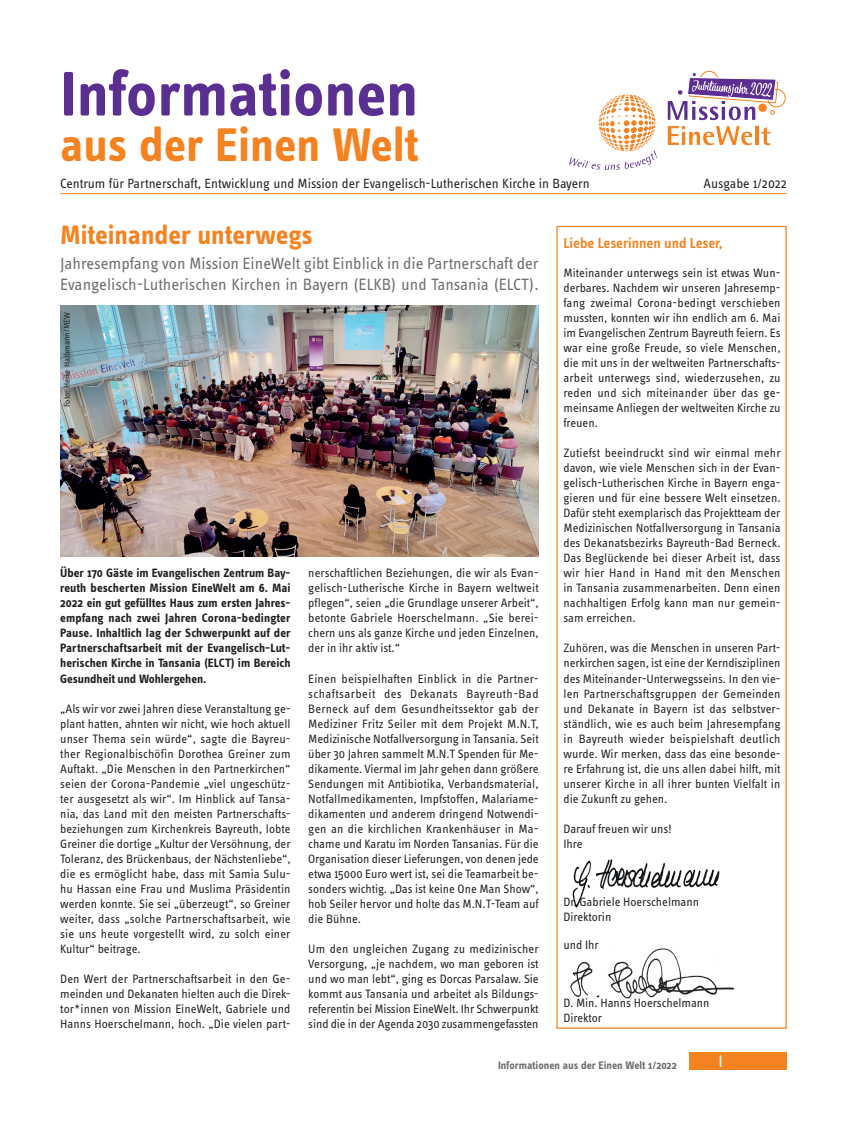
<style>
.page{position:relative;width:847px;height:1131px;background:#fff}
.page>*{position:absolute;margin:0;border:0;box-sizing:border-box;transform-origin:0 0}
.Überschrift{font:700 65px "Info OT Text";color:#5b2e91}
.Überschrift-2{font:700 48.75px "Info OT Text";color:#f58220}
.Header_Regionalteil{font:700 27.5px "Info OT Text";color:#f58220}
.t1{font:17.5px "Info OT Text";color:#fff}
.Subheader{font:16.88px/21px "Info OT Text";color:#6c6d70}
.Fließtext_Regional{font:600 15px "Info OT Text";letter-spacing:-.005em;color:#f58220}
.Überschrift-3{font:13.75px "Info OT Text";letter-spacing:-.005em;color:#231f20}
.Fließtext_Regional-2{font:12.5px/15px "Info OT Text";letter-spacing:-.005em;color:#231f20;text-align:justify}
.Fließtext_fett{font:700 12.5px/15px "Info OT Text";color:#231f20;text-align:justify}
.t2{font:700 11.25px "Info OT Text";color:#6c6d70}
.Bildtext{font:8.75px "Info OT Text";letter-spacing:-.005em;color:#231f20}
</style>
<div class="page">
<div style="left:689px;top:1052px;width:98px;height:18px;background:#f58220"></div>
<div style="left:556px;top:226px;width:231px;height:802px;border:1px solid #f58220"></div>
<img style="left:570px;top:948px;width:165px;height:51px">
<img style="left:572px;top:859px;width:148px;height:49px">
<hr style="left:60px;top:193px;width:727px;height:1px;background:#f58220">
<img style="left:60px;top:306px;width:479px;height:250px">
<svg style="left:668px;top:126px;width:84px;height:19px"></svg>
<hr style="left:755px;top:126px;width:4px;height:19px;background:#f58220">
<svg style="left:761px;top:127px;width:10px;height:18px"></svg>
<svg style="left:569px;top:95px;width:88px;height:75px"></svg>
<svg style="left:668px;top:71px;width:118px;height:49px"></svg>
<p class="Überschrift" style="left:60px;top:54px;width:359px">Informationen</p>
<p class="Überschrift-2" style="left:60px;top:114px;width:360px">aus der Einen Welt</p>
<p class="Überschrift-3" style="left:60px;top:175px;width:531px">Centrum für Partnerschaft, Entwicklung und Mission der Evangelisch-Lutherischen Kirche in Bayern</p>
<p class="Überschrift-3" style="left:703px;top:175px;width:85px">Ausgabe 1/2022</p>
<p class="Header_Regionalteil" style="left:60px;top:218px;width:254px">Miteinander unterwegs</p>
<p class="Subheader" style="left:60px;top:253px;width:480px">Jahresempfang von Mission EineWelt gibt Einblick in die Partnerschaft der<br>Evangelisch-Lutherischen Kirchen in Bayern (ELKB) und Tansania (ELCT).</p>
<p class="Bildtext" style="left:61px;top:407px;width:97px;rotate:-90deg">Foto: Heike Halbmann/MEW</p>
<p class="Fließtext_fett" style="left:60px;top:565px;width:232px">Über 170 Gäste im Evangelischen Zentrum Bay&shy;reuth bescherten Mission EineWelt am 6. Mai 2022 ein gut gefülltes Haus zum ersten Jahres&shy;empfang nach zwei Jahren Corona-bedingter Pause. Inhaltlich lag der Schwerpunkt auf der Partnerschaftsarbeit mit der Evangelisch-Lut&shy;herischen Kirche in Tansania (ELCT) im Bereich Gesundheit und Wohlergehen.</p>
<p class="Fließtext_Regional-2" style="left:60px;top:700px;width:232px">„Als wir vor zwei Jahren diese Veranstaltung ge&shy;plant hatten, ahnten wir nicht, wie hoch aktuell unser Thema sein würde“, sagte die Bayreu&shy;ther Regionalbischöfin Dorothea Greiner zum Auftakt. „Die Menschen in den Partnerkirchen“ seien der Corona-Pandemie „viel ungeschütz&shy;ter ausgesetzt als wir“. Im Hinblick auf Tansa&shy;nia, das Land mit den meisten Partnerschafts&shy;beziehungen zum Kirchenkreis Bayreuth, lobte Greiner die dortige „Kultur der Versöhnung, der Toleranz, des Brückenbaus, der Nächstenliebe“, die es ermöglicht habe, dass mit Samia Sulu&shy;hu Hassan eine Frau und Muslima Präsidentin werden konnte. Sie sei „überzeugt“, so Greiner weiter, dass „solche Partnerschaftsarbeit, wie sie uns heute vorgestellt wird, zu solch einer Kultur“ beitrage.</p>
<p class="Fließtext_Regional-2" style="left:60px;top:970px;width:232px">Den Wert der Partnerschaftsarbeit in den Ge&shy;meinden und Dekanaten hielten auch die Direk&shy;tor*innen von Mission EineWelt, Gabriele und Hanns Hoerschelmann, hoch. „Die vielen part-</p>
<p class="Fließtext_Regional-2" style="left:308px;top:565px;width:232px">nerschaftlichen Beziehungen, die wir als Evan&shy;gelisch-Lutherische Kirche in Bayern weltweit pflegen“, seien „die Grundlage unserer Arbeit“, betonte Gabriele Hoerschelmann. „Sie berei&shy;chern uns als ganze Kirche und jeden Einzelnen, der in ihr aktiv ist.“</p>
<p class="Fließtext_Regional-2" style="left:308px;top:670px;width:232px">Einen beispielhaften Einblick in die Partner&shy;schaftsarbeit des Dekanats Bayreuth-Bad Berneck auf dem Gesundheitssektor gab der Mediziner Fritz Seiler mit dem Projekt M.N.T, Medizinische Notfallversorgung in Tansania. Seit über 30 Jahren sammelt M.N.T Spenden für Me&shy;dikamente. Viermal im Jahr gehen dann größere Sendungen mit Antibiotika, Verbandsmaterial, Notfallmedikamenten, Impfstoffen, Malariame&shy;dikamenten und anderem dringend Notwendi&shy;gen an die kirchlichen Krankenhäuser in Ma&shy;chame und Karatu im Norden Tansanias. Für die Organisation dieser Lieferungen, von denen jede etwa 15000 Euro wert ist, sei die Teamarbeit be&shy;sonders wichtig. „Das ist keine One Man Show“, hob Seiler hervor und holte das M.N.T-Team auf die Bühne.</p>
<p class="Fließtext_Regional-2" style="left:308px;top:940px;width:232px">Um den ungleichen Zugang zu medizinischer Versorgung, „je nachdem, wo man geboren ist und wo man lebt“, ging es Dorcas Parsalaw. Sie kommt aus Tansania und arbeitet als Bildungs&shy;referentin bei Mission EineWelt. Ihr Schwerpunkt sind die in der Agenda 2030 zusammengefassten</p>
<p class="Fließtext_Regional" style="left:563px;top:233px;width:161px">Liebe Leserinnen und Leser,</p>
<p class="Fließtext_Regional-2" style="left:563px;top:265px;width:219px">Miteinander unterwegs sein ist etwas Wun&shy;derbares. Nachdem wir unseren Jahresemp&shy;fang zweimal Corona-bedingt verschieben mussten, konnten wir ihn endlich am 6. Mai im Evangelischen Zentrum Bayreuth feiern. Es war eine große Freude, so viele Menschen, die mit uns in der weltweiten Partnerschafts&shy;arbeit unterwegs sind, wiederzusehen, zu reden und sich miteinander über das ge&shy;meinsame Anliegen der weltweiten Kirche zu freuen.</p>
<p class="Fließtext_Regional-2" style="left:563px;top:445px;width:219px">Zutiefst beeindruckt sind wir einmal mehr davon, wie viele Menschen sich in der Evan&shy;gelisch-Lutherischen Kirche in Bayern enga&shy;gieren und für eine bessere Welt einsetzen.<br>Dafür steht exemplarisch das Projektteam der Medizinischen Notfallversorgung in Tansania des Dekanatsbezirks Bayreuth-Bad Berneck.<br>Das Beglückende bei dieser Arbeit ist, dass wir hier Hand in Hand mit den Menschen in Tansania zusammenarbeiten. Denn einen nachhaltigen Erfolg kann man nur gemein&shy;sam erreichen.</p>
<p class="Fließtext_Regional-2" style="left:563px;top:640px;width:219px">Zuhören, was die Menschen in unseren Part&shy;nerkirchen sagen, ist eine der Kerndisziplinen des Miteinander-Unterwegsseins. In den vie&shy;len Partnerschaftsgruppen der Gemeinden und Dekanate in Bayern ist das selbstver&shy;ständlich, wie es auch beim Jahresempfang in Bayreuth wieder beispielshaft deutlich wurde. Wir merken, dass das eine besonde&shy;re Erfahrung ist, die uns allen dabei hilft, mit unserer Kirche in all ihrer bunten Vielfalt in die Zukunft zu gehen.</p>
<p class="Fließtext_Regional-2" style="left:563px;top:820px;width:110px">Darauf freuen wir uns!</p>
<p class="Fließtext_Regional-2" style="left:563px;top:835px;width:21px">Ihre</p>
<p class="Fließtext_Regional-2" style="left:563px;top:893px;width:137px">Dr. Gabriele Hoerschelmann<br>Direktorin</p>
<p class="Fließtext_Regional-2" style="left:563px;top:937px;width:37px">und Ihr</p>
<p class="Fließtext_Regional-2" style="left:563px;top:995px;width:148px">D. Min. Hanns Hoerschelmann<br>Direktor</p>
<p class="t2" style="left:498px;top:1057px;width:180px">Informationen aus der Einen Welt 1/2022</p>
<h3 class="t1" style="left:718px;top:1050px;width:6px">I</h3>
</div>
